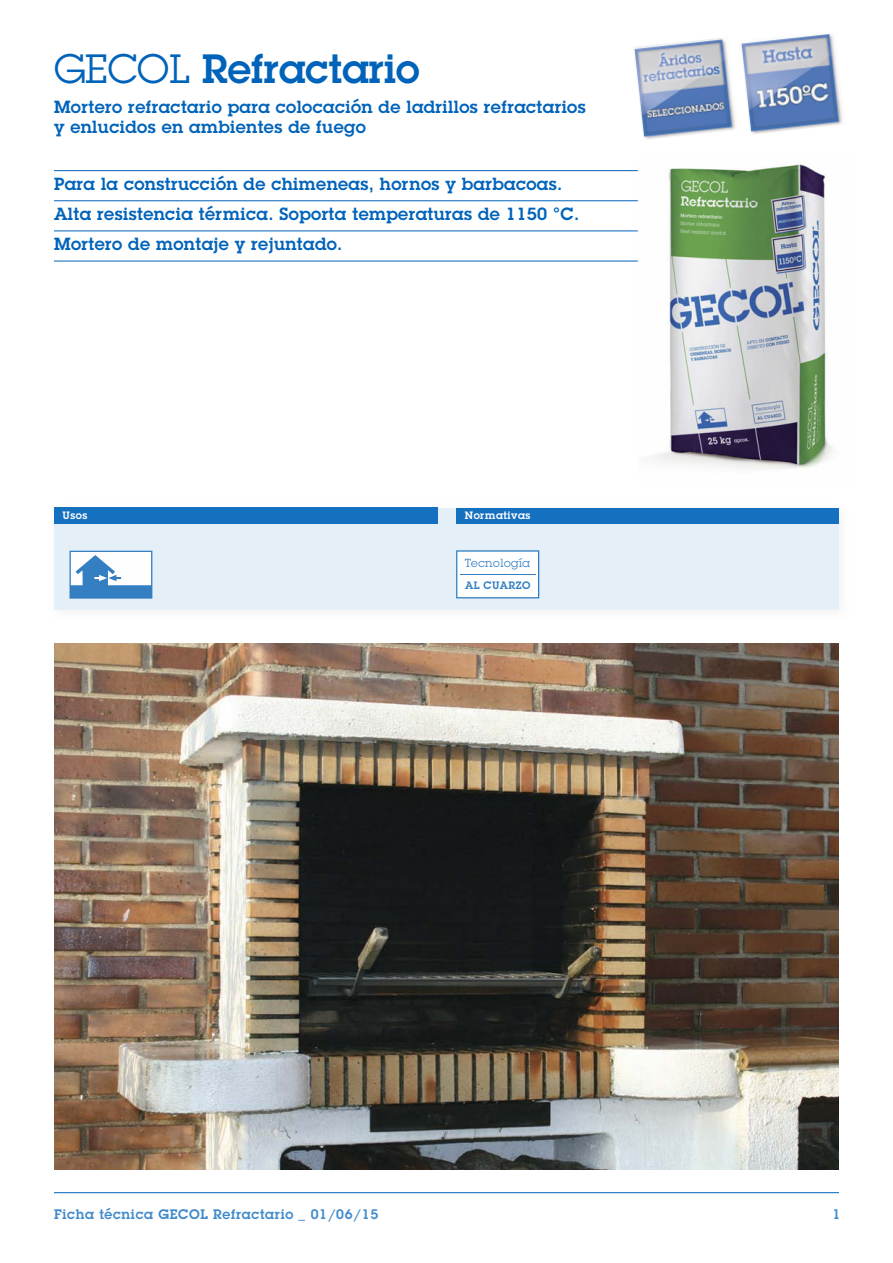
<style>
.page{position:relative;width:893px;height:1263px;background:#fff}
.page>*{position:absolute;margin:0;border:0;box-sizing:border-box;transform-origin:0 0}
.t1{font:600 40.05px "Lubalin Graph";color:#0063ba}
.t2{font:600 17.25px/30.2px "Lubalin Graph";letter-spacing:.025em;color:#0063ba}
.t3{font:600 13.5px "Lubalin Graph";letter-spacing:.05em;color:#408acb}
.t4{font:11.4px "Lubalin Graph";letter-spacing:.04em;color:#347fc2}
.t5{font:600 10.5px "Lubalin Graph";letter-spacing:.05em;color:#fff}
.t6{font:600 10.5px "Lubalin Graph";letter-spacing:.04em;color:#347fc2}
.s1{font-weight:400}
</style>
<div class="page">
<div style="left:54px;top:508px;width:785px;height:102px;background:#e5eff8"></div>
<div style="left:54px;top:508px;width:384px;height:15px;background:#1670c0"></div>
<div style="left:456px;top:508px;width:383px;height:15px;background:#1670c0"></div>
<hr style="left:54px;top:1192px;width:785px;height:1px;background:#0063ba">
<img style="left:652px;top:163px;width:181px;height:306px">
<img style="left:54px;top:643px;width:785px;height:526px">
<svg style="left:70px;top:551px;width:82px;height:48px"></svg>
<svg style="left:456px;top:550px;width:83px;height:48px"></svg>
<hr style="left:460px;top:574px;width:76px;height:1px;background:#347fc2">
<img style="left:741px;top:34px;width:101px;height:100px">
<img style="left:634px;top:38px;width:101px;height:101px">
<hr style="left:54px;top:170px;width:584px;height:1px;background:#0063ba">
<hr style="left:54px;top:200px;width:584px;height:1px;background:#0063ba">
<hr style="left:54px;top:231px;width:584px;height:1px;background:#0063ba">
<hr style="left:54px;top:261px;width:584px;height:1px;background:#0063ba">
<h1 class="t1" style="left:54px;top:46px;width:367px"><span class="s1">GECOL</span> Refractario</h1>
<p class="t2" style="left:54px;top:97px;width:533px;line-height:19.5px">Mortero refractario para colocación de ladrillos refractarios y enlucidos en ambientes de fuego</p>
<p class="t2" style="left:54px;top:169px;width:527px">Para la construcción de chimeneas, hornos y barbacoas.<br>Alta resistencia térmica. Soporta temperaturas de 1150 °C.<br>Mortero de montaje y rejuntado.</p>
<p class="t5" style="left:63px;top:509px;width:26px">Usos</p>
<p class="t5" style="left:465px;top:509px;width:67px">Normativas</p>
<p class="t4" style="left:465px;top:556px;width:67px">Tecnología</p>
<p class="t6" style="left:465px;top:579px;width:67px">AL CUARZO</p>
<p class="t3" style="left:54px;top:1206px;width:326px">Ficha técnica GECOL Refractario _ 01/06/15</p>
<p class="t3" style="left:832px;top:1206px;width:9px">1</p>
</div>
